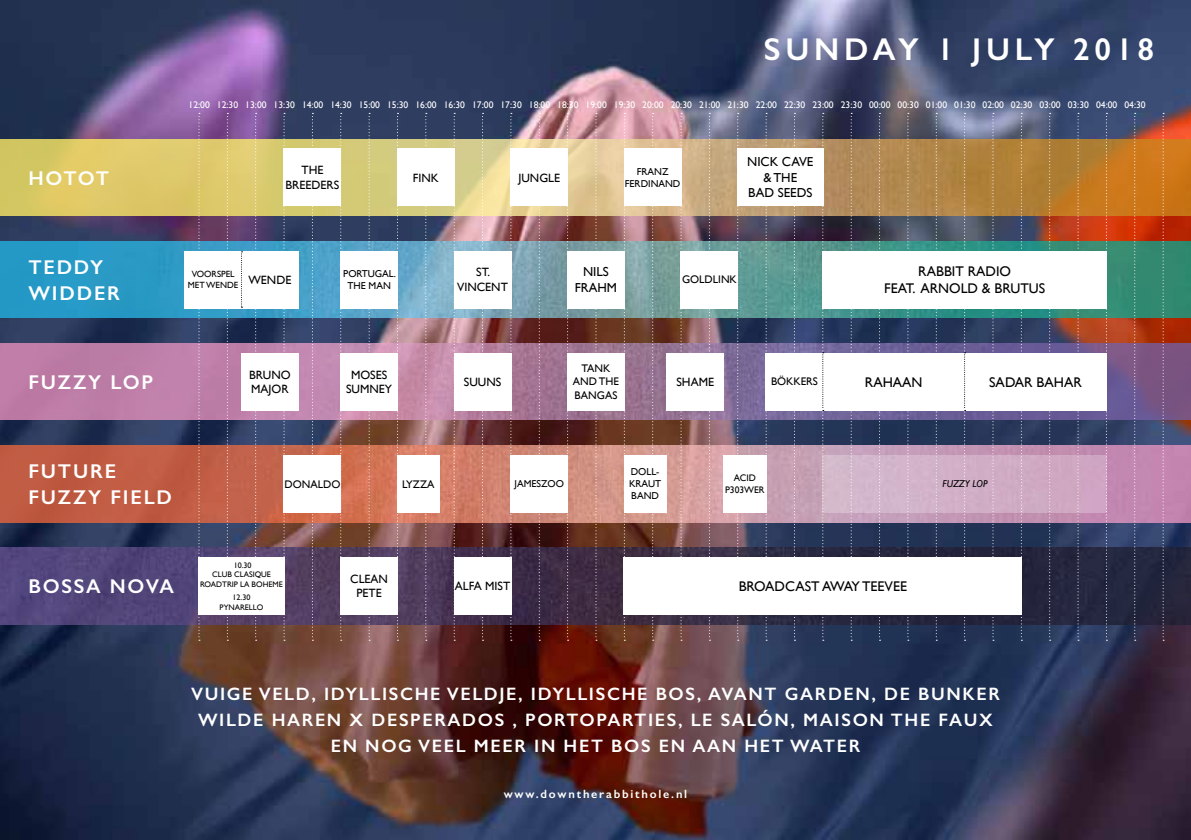
<style>
.page{position:relative;width:1191px;height:840px;background:#fff}
.page>*{position:absolute;margin:0;border:0;box-sizing:border-box;transform-origin:0 0}
.t1{font:600 31.6px "Gill Sans";letter-spacing:.15em;color:#fff}
.t2{font:600 20px/26px "Gill Sans";letter-spacing:.09em;color:#fff}
.t3{font:600 18px/26px "Gill Sans";letter-spacing:.09em;color:#fff;text-align:center}
.t4{font:14px/16.8px "Gill Sans";color:#000;text-align:center}
.t5{font:13px/15.6px "Gill Sans";color:#000;text-align:center}
.t6{font:12px/14.4px "Gill Sans";color:#000;text-align:center}
.t7{font:600 12px "Gill Sans";letter-spacing:.15em;color:#fff}
.t8{font:11px/13.2px "Gill Sans";color:#000;text-align:center}
.t9{font:10px/12px "Gill Sans";color:#000;text-align:center}
.t10{font:italic 10px "Gill Sans";color:#000}
.t11{font:9.6px "Gill Sans";color:#fff}
.t12{font:9.6px/11.4px "Gill Sans";color:#000;text-align:center}
.t13{font:9px/10.8px "Gill Sans";color:#000;text-align:center}
.t14{font:8px/9.6px "Gill Sans";color:#000;text-align:center}
</style>
<div class="page">
<img style="left:0;top:0;width:1191px;height:839px">
<img style="left:0;top:139px;width:1191px;height:76px">
<img style="left:0;top:241px;width:1191px;height:76px">
<img style="left:0;top:343px;width:1191px;height:77px">
<img style="left:0;top:445px;width:1191px;height:77px">
<img style="left:0;top:547px;width:1191px;height:77px">
<svg style="left:482px;top:113px;width:1px;height:527px"></svg>
<svg style="left:907px;top:113px;width:2px;height:527px"></svg>
<svg style="left:198px;top:113px;width:2px;height:527px"></svg>
<svg style="left:510px;top:113px;width:2px;height:527px"></svg>
<svg style="left:935px;top:113px;width:2px;height:527px"></svg>
<svg style="left:227px;top:113px;width:1px;height:527px"></svg>
<svg style="left:539px;top:113px;width:1px;height:527px"></svg>
<svg style="left:255px;top:113px;width:2px;height:527px"></svg>
<svg style="left:567px;top:113px;width:1px;height:527px"></svg>
<svg style="left:992px;top:113px;width:2px;height:527px"></svg>
<svg style="left:283px;top:113px;width:2px;height:527px"></svg>
<svg style="left:595px;top:113px;width:2px;height:527px"></svg>
<svg style="left:1020px;top:113px;width:2px;height:527px"></svg>
<svg style="left:312px;top:113px;width:1px;height:527px"></svg>
<svg style="left:624px;top:113px;width:1px;height:527px"></svg>
<svg style="left:1049px;top:113px;width:1px;height:527px"></svg>
<svg style="left:340px;top:113px;width:2px;height:527px"></svg>
<svg style="left:652px;top:113px;width:1px;height:527px"></svg>
<svg style="left:1077px;top:113px;width:2px;height:527px"></svg>
<svg style="left:369px;top:113px;width:1px;height:527px"></svg>
<svg style="left:794px;top:113px;width:1px;height:527px"></svg>
<svg style="left:680px;top:113px;width:2px;height:527px"></svg>
<svg style="left:1106px;top:113px;width:1px;height:527px"></svg>
<svg style="left:397px;top:113px;width:1px;height:527px"></svg>
<svg style="left:709px;top:113px;width:1px;height:527px"></svg>
<svg style="left:1134px;top:113px;width:1px;height:527px"></svg>
<svg style="left:425px;top:113px;width:2px;height:527px"></svg>
<svg style="left:850px;top:113px;width:2px;height:527px"></svg>
<svg style="left:737px;top:113px;width:2px;height:527px"></svg>
<svg style="left:1162px;top:113px;width:2px;height:527px"></svg>
<svg style="left:454px;top:113px;width:1px;height:527px"></svg>
<svg style="left:879px;top:113px;width:1px;height:527px"></svg>
<svg style="left:765px;top:113px;width:2px;height:527px"></svg>
<div style="left:397px;top:148px;width:58px;height:58px;background:#fff"></div>
<div style="left:283px;top:148px;width:58px;height:58px;background:#fff"></div>
<div style="left:340px;top:250px;width:58px;height:58px;background:#fff"></div>
<div style="left:340px;top:352px;width:58px;height:58px;background:#fff"></div>
<div style="left:340px;top:557px;width:58px;height:57px;background:#fff"></div>
<div style="left:283px;top:454px;width:58px;height:58px;background:#fff"></div>
<div style="left:510px;top:454px;width:58px;height:58px;background:#fff"></div>
<div style="left:198px;top:557px;width:86px;height:57px;background:#fff"></div>
<div style="left:397px;top:454px;width:42px;height:58px;background:#fff"></div>
<div style="left:624px;top:454px;width:42px;height:58px;background:#fff"></div>
<div style="left:241px;top:250px;width:58px;height:58px;background:#fff"></div>
<div style="left:241px;top:352px;width:58px;height:58px;background:#fff"></div>
<div style="left:184px;top:250px;width:58px;height:58px;background:#fff"></div>
<div style="left:454px;top:250px;width:57px;height:58px;background:#fff"></div>
<div style="left:454px;top:352px;width:57px;height:58px;background:#fff"></div>
<div style="left:454px;top:557px;width:57px;height:57px;background:#fff"></div>
<div style="left:567px;top:250px;width:58px;height:58px;background:#fff"></div>
<div style="left:567px;top:352px;width:58px;height:58px;background:#fff"></div>
<div style="left:680px;top:250px;width:58px;height:58px;background:#fff"></div>
<div style="left:666px;top:352px;width:58px;height:58px;background:#fff"></div>
<div style="left:765px;top:352px;width:58px;height:58px;background:#fff"></div>
<div style="left:822px;top:454px;width:285px;height:58px;background:#d1afc7"></div>
<div style="left:510px;top:148px;width:58px;height:58px;background:#fff"></div>
<div style="left:737px;top:148px;width:86px;height:58px;background:#fff"></div>
<div style="left:723px;top:454px;width:43px;height:58px;background:#fff"></div>
<div style="left:822px;top:250px;width:285px;height:58px;background:#fff"></div>
<div style="left:964px;top:352px;width:143px;height:58px;background:#fff"></div>
<div style="left:822px;top:352px;width:143px;height:58px;background:#fff"></div>
<div style="left:624px;top:148px;width:57px;height:58px;background:#fff"></div>
<div style="left:624px;top:557px;width:398px;height:57px;background:#fff"></div>
<svg style="left:822px;top:113px;width:2px;height:527px"></svg>
<svg style="left:964px;top:113px;width:1px;height:527px"></svg>
<svg style="left:241px;top:251px;width:1px;height:56px"></svg>
<h2 class="t2" style="left:28px;top:164px;width:82px">HOTOT</h2>
<h2 class="t2" style="left:28px;top:254px;width:93px">TEDDY<br>WIDDER</h2>
<h2 class="t2" style="left:28px;top:369px;width:126px">FUZZY LOP</h2>
<h1 class="t1" style="left:764px;top:30px;width:392px">SUNDAY 1 JULY 2018</h1>
<p class="t11" style="left:189px;top:99px;width:958px">12:00 12:30 13:00 13:30 14:00 14:30 15:00 15:30 16:00 16:30 17:00 17:30 18:00 18:30 19:00 19:30 20:00 20:30 21:00 21:30 22:00 22:30 23:00 23:30 00:00 00:30 01:00 01:30 02:00 02:30 03:00 03:30 04:00 04:30</p>
<p class="t6" style="left:285px;top:163px;width:55px">THE<br>BREEDERS</p>
<p class="t6" style="left:413px;top:170px;width:27px">FINK</p>
<p class="t6" style="left:518px;top:170px;width:43px">JUNGLE</p>
<p class="t9" style="left:625px;top:165px;width:57px">FRANZ<br>FERDINAND</p>
<h3 class="t5" style="left:747px;top:154px;width:68px">NICK CAVE &amp; THE<br>BAD SEEDS</h3>
<p class="t13" style="left:188px;top:268px;width:52px">VOORSPEL<br>MET WENDE</p>
<p class="t6" style="left:457px;top:265px;width:52px">ST.<br>VINCENT</p>
<p class="t9" style="left:343px;top:267px;width:54px">PORTUGAL.<br>THE MAN</p>
<p class="t6" style="left:248px;top:272px;width:44px">WENDE</p>
<h3 class="t5" style="left:575px;top:264px;width:44px">NILS<br>FRAHM</h3>
<p class="t8" style="left:682px;top:273px;width:56px">GOLDLINK</p>
<h3 class="t4" style="left:884px;top:262px;width:163px">RABBIT RADIO<br>FEAT. ARNOLD &amp; BRUTUS</h3>
<p class="t6" style="left:249px;top:367px;width:43px;text-align:left">BRUNO<br>MAJOR</p>
<p class="t6" style="left:346px;top:367px;width:47px">MOSES<br>SUMNEY</p>
<p class="t6" style="left:464px;top:374px;width:39px">SUUNS</p>
<p class="t8" style="left:573px;top:361px;width:48px">TANK<br>AND THE<br>BANGAS</p>
<p class="t6" style="left:676px;top:374px;width:39px">SHAME</p>
<p class="t8" style="left:771px;top:375px;width:48px">BÖKKERS</p>
<h3 class="t4" style="left:865px;top:373px;width:59px">RAHAAN</h3>
<h3 class="t4" style="left:989px;top:373px;width:94px">SADAR BAHAR</h3>
<h2 class="t2" style="left:28px;top:458px;width:145px">FUTURE<br>FUZZY FIELD</h2>
<h2 class="t2" style="left:28px;top:573px;width:147px">BOSSA NOVA</h2>
<p class="t8" style="left:402px;top:477px;width:34px">LYZZA</p>
<p class="t9" style="left:629px;top:465px;width:34px;text-align:left">DOLL-<br>KRAUT<br>BAND</p>
<p class="t8" style="left:284px;top:477px;width:57px">DONALDO</p>
<p class="t9" style="left:514px;top:477px;width:51px">JAMESZOO</p>
<p class="t12" style="left:725px;top:472px;width:41px">ACID<br>P303WER</p>
<p class="t14" style="left:200px;top:560px;width:84px">10.30<br>CLUB CLASIQUE<br>ROADTRIP LA BOHEME</p>
<p class="t14" style="left:220px;top:592px;width:45px">12.30<br>PYNARELLO</p>
<p class="t6" style="left:350px;top:571px;width:39px">CLEAN<br>PETE</p>
<p class="t6" style="left:455px;top:578px;width:57px">ALFA MIST</p>
<h3 class="t4" style="left:738px;top:577px;width:170px">BROADCAST AWAY TEEVEE</h3>
<p class="t10" style="left:942px;top:478px;width:47px">FUZZY LOP</p>
<h3 class="t3" style="left:191px;top:680px;width:810px">VUIGE VELD, IDYLLISCHE VELDJE, IDYLLISCHE BOS, AVANT GARDEN, DE BUNKER<br>WILDE HAREN X DESPERADOS , PORTOPARTIES, LE SALÓN, MAISON THE FAUX<br>EN NOG VEEL MEER IN HET BOS EN AAN HET WATER</h3>
<p class="t7" style="left:504px;top:786px;width:185px">www.downtherabbithole.nl</p>
</div>
